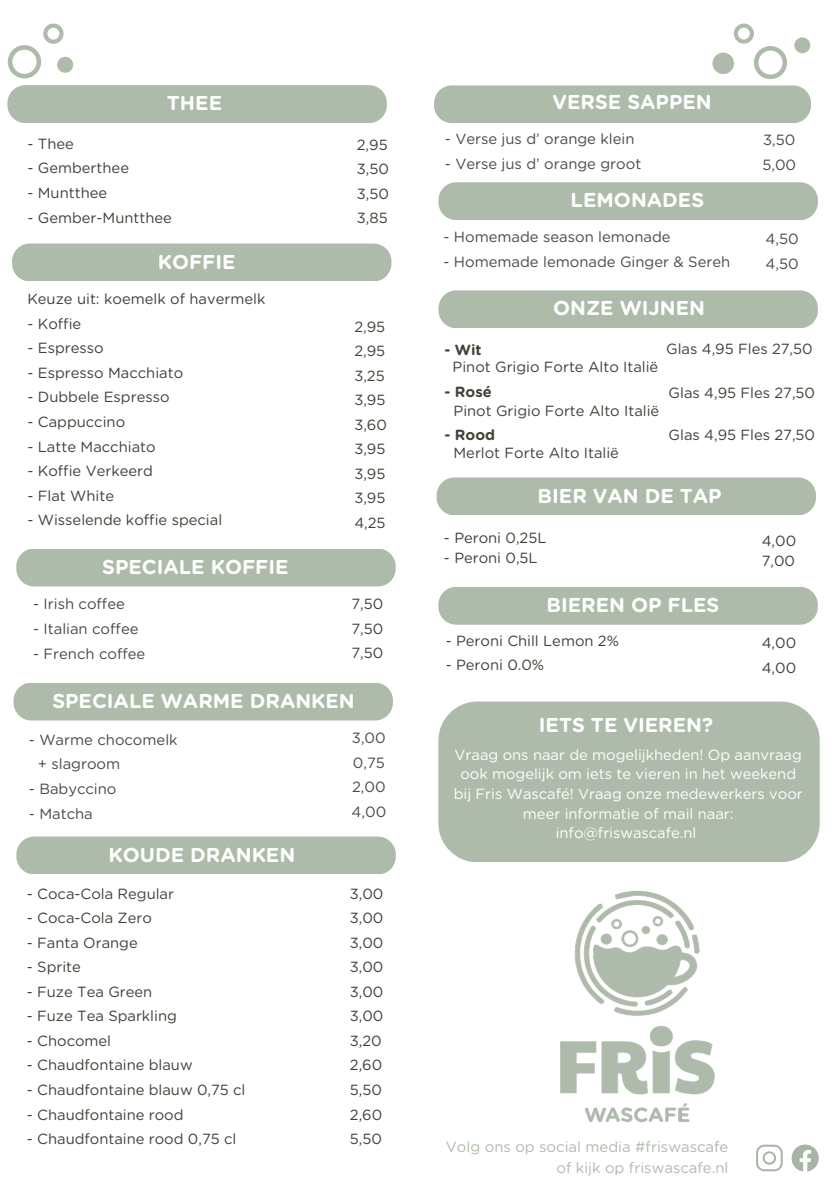
<style>
.page{position:relative;width:839px;height:1191px;background:#fff}
.page>*{position:absolute;margin:0;border:0;box-sizing:border-box;transform-origin:0 0}
.t1{font:700 20px "Gotham Rnd";color:#fff}
.t2{font:14.8px/24.6px "Gotham Rnd";color:#443f37}
.t3{font:14.8px "Gotham Rnd";color:#4a4a49}
.t4{font:14.8px/19.6px "Gotham Rnd";color:#fff;text-align:center}
.t5{font:14.8px/21.2px "Gotham Rnd";color:#aebbab;text-align:right}
.t6{font:700 14.8px "Gotham Rnd";color:#443f37}
</style>
<div class="page">
<div style="left:16px;top:837px;width:380px;height:37px;background:#aebbab;border-radius:18px"></div>
<div style="left:436px;top:477px;width:380px;height:38px;background:#aebbab;border-radius:18px"></div>
<div style="left:438px;top:587px;width:379px;height:38px;background:#aebbab;border-radius:18px"></div>
<div style="left:7px;top:85px;width:380px;height:38px;background:#aebbab;border-radius:18px"></div>
<div style="left:57px;top:57px;width:16px;height:16px;background:#aebbab;border-radius:50%"></div>
<svg style="left:8px;top:24px;width:56px;height:54px"></svg>
<svg style="left:756px;top:1145px;width:26px;height:26px"></svg>
<svg style="left:791px;top:1145px;width:27px;height:27px"></svg>
<div style="left:434px;top:85px;width:377px;height:38px;background:#aebbab;border-radius:18px"></div>
<div style="left:794px;top:37px;width:16px;height:16px;background:#aebbab;border-radius:50%"></div>
<svg style="left:733px;top:24px;width:54px;height:55px"></svg>
<div style="left:712px;top:53px;width:22px;height:21px;background:#aebbab;border-radius:50%"></div>
<div style="left:438px;top:290px;width:379px;height:38px;background:#aebbab;border-radius:18px"></div>
<div style="left:12px;top:244px;width:379px;height:37px;background:#aebbab;border-radius:18px"></div>
<div style="left:14px;top:683px;width:379px;height:38px;background:#aebbab;border-radius:18px"></div>
<div style="left:438px;top:182px;width:379px;height:38px;background:#aebbab;border-radius:18px"></div>
<div style="left:16px;top:549px;width:379px;height:37px;background:#aebbab;border-radius:18px"></div>
<img style="left:560px;top:890px;width:155px;height:233px">
<div style="left:438px;top:702px;width:381px;height:160px;background:#aebbab;border-radius:39px"></div>
<p class="t1" style="left:167px;top:91px;width:57px">THEE</p>
<p class="t2" style="left:27px;top:131px;width:48px">- Thee</p>
<p class="t2" style="left:27px;top:156px;width:103px">- Gemberthee</p>
<p class="t2" style="left:27px;top:180px;width:81px">- Muntthee</p>
<p class="t2" style="left:27px;top:205px;width:146px">- Gember-Muntthee</p>
<p class="t1" style="left:158px;top:249px;width:79px">KOFFIE</p>
<h1 class="t2" style="left:27px;top:287px;width:239px">Keuze uit: koemelk of havermelk</h1>
<p class="t2" style="left:27px;top:311px;width:55px">- Koffie</p>
<p class="t2" style="left:27px;top:336px;width:78px">- Espresso</p>
<p class="t2" style="left:27px;top:360px;width:157px">- Espresso Macchiato</p>
<p class="t2" style="left:27px;top:385px;width:144px">- Dubbele Espresso</p>
<p class="t2" style="left:27px;top:409px;width:99px">- Cappuccino</p>
<p class="t2" style="left:27px;top:434px;width:130px">- Latte Macchiato</p>
<p class="t2" style="left:27px;top:458px;width:127px">- Koffie Verkeerd</p>
<h1 class="t2" style="left:27px;top:483px;width:88px">- Flat White</h1>
<p class="t2" style="left:27px;top:507px;width:196px">- Wisselende koffie special</p>
<p class="t1" style="left:102px;top:554px;width:188px">SPECIALE KOFFIE</p>
<p class="t3" style="left:33px;top:595px;width:93px">- Irish coffee</p>
<h1 class="t3" style="left:33px;top:620px;width:107px">- Italian coffee</h1>
<p class="t3" style="left:33px;top:645px;width:114px">- French coffee</p>
<p class="t2" style="left:357px;top:132px;width:34px">2,95<br>3,50</p>
<p class="t2" style="left:357px;top:181px;width:34px">3,50</p>
<p class="t2" style="left:357px;top:206px;width:32px">3,85</p>
<p class="t2" style="left:354px;top:314px;width:32px">2,95<br>2,95</p>
<p class="t2" style="left:354px;top:363px;width:34px">3,25<br>3,95<br>3,60<br>3,95<br>3,95</p>
<p class="t2" style="left:354px;top:486px;width:33px">3,95</p>
<h1 class="t2" style="left:354px;top:510px;width:33px">4,25</h1>
<p class="t2" style="left:351px;top:592px;width:33px">7,50</p>
<p class="t2" style="left:351px;top:616px;width:33px">7,50</p>
<h1 class="t2" style="left:351px;top:641px;width:33px">7,50</h1>
<p class="t1" style="left:52px;top:688px;width:304px">SPECIALE WARME DRANKEN</p>
<h1 class="t3" style="left:29px;top:730px;width:150px">- Warme chocomelk</h1>
<p class="t3" style="left:38px;top:755px;width:84px">+ slagroom</p>
<p class="t3" style="left:29px;top:780px;width:89px">- Babyccino</p>
<p class="t3" style="left:29px;top:804px;width:65px">- Matcha</p>
<p class="t1" style="left:108px;top:842px;width:188px">KOUDE DRANKEN</p>
<p class="t2" style="left:27px;top:881px;width:149px">- Coca-Cola Regular</p>
<p class="t2" style="left:27px;top:906px;width:126px">- Coca-Cola Zero</p>
<p class="t2" style="left:27px;top:930px;width:112px">- Fanta Orange</p>
<p class="t2" style="left:27px;top:955px;width:55px">- Sprite</p>
<p class="t2" style="left:27px;top:979px;width:127px">- Fuze Tea Green</p>
<h1 class="t2" style="left:27px;top:1004px;width:151px">- Fuze Tea Sparkling</h1>
<p class="t2" style="left:27px;top:1028px;width:86px">- Chocomel</p>
<p class="t2" style="left:27px;top:1053px;width:167px">- Chaudfontaine blauw</p>
<p class="t2" style="left:27px;top:1077px;width:220px">- Chaudfontaine blauw 0,75 cl</p>
<p class="t2" style="left:27px;top:1102px;width:158px">- Chaudfontaine rood</p>
<p class="t2" style="left:27px;top:1126px;width:211px">- Chaudfontaine rood 0,75 cl</p>
<p class="t3" style="left:352px;top:729px;width:35px">3,00</p>
<h1 class="t3" style="left:353px;top:754px;width:34px">0,75</h1>
<h2 class="t3" style="left:352px;top:778px;width:35px">2,00</h2>
<p class="t3" style="left:351px;top:803px;width:36px">4,00</p>
<p class="t2" style="left:350px;top:881px;width:35px;text-align:justify">3,00<br>3,00<br>3,00<br>3,00<br>3,00<br>3,00<br>3,20<br>2,60</p>
<p class="t2" style="left:350px;top:1077px;width:34px">5,50<br>2,60</p>
<p class="t2" style="left:350px;top:1126px;width:34px">5,50</p>
<p class="t1" style="left:552px;top:89px;width:161px">VERSE SAPPEN</p>
<h1 class="t3" style="left:445px;top:130px;width:191px">- Verse jus d’ orange klein</h1>
<p class="t3" style="left:445px;top:155px;width:198px">- Verse jus d’ orange groot</p>
<h2 class="t1" style="left:570px;top:188px;width:135px">LEMONADES</h2>
<p class="t3" style="left:443px;top:228px;width:229px">- Homemade season lemonade</p>
<p class="t3" style="left:443px;top:253px;width:288px">- Homemade lemonade Ginger &amp; Sereh</p>
<p class="t1" style="left:553px;top:296px;width:153px">ONZE WIJNEN</p>
<p class="t3" style="left:763px;top:131px;width:34px">3,50</p>
<p class="t3" style="left:762px;top:156px;width:35px">5,00</p>
<h2 class="t3" style="left:765px;top:230px;width:35px">4,50</h2>
<p class="t3" style="left:765px;top:254px;width:35px">4,50</p>
<p class="t6" style="left:444px;top:341px;width:39px">- Wit</p>
<p class="t2" style="left:666px;top:337px;width:148px">Glas 4,95 Fles 27,50</p>
<p class="t2" style="left:452px;top:355px;width:207px">Pinot Grigio Forte Alto Italië</p>
<p class="t6" style="left:444px;top:383px;width:49px">- Rosé</p>
<p class="t2" style="left:668px;top:380px;width:148px">Glas 4,95 Fles 27,50</p>
<p class="t2" style="left:453px;top:398px;width:207px">Pinot Grigio Forte Alto Italië</p>
<p class="t6" style="left:444px;top:426px;width:52px">- Rood</p>
<p class="t2" style="left:668px;top:423px;width:148px">Glas 4,95 Fles 27,50</p>
<h1 class="t2" style="left:453px;top:441px;width:167px">Merlot Forte Alto Italië</h1>
<p class="t1" style="left:537px;top:483px;width:185px">BIER VAN DE TAP</p>
<p class="t2" style="left:444px;top:525px;width:104px">- Peroni 0,25L</p>
<p class="t2" style="left:444px;top:546px;width:95px">- Peroni 0,5L</p>
<p class="t1" style="left:546px;top:593px;width:174px">BIEREN OP FLES</p>
<p class="t2" style="left:446px;top:628px;width:175px">- Peroni Chill Lemon 2%</p>
<p class="t2" style="left:446px;top:653px;width:100px">- Peroni 0.0%</p>
<p class="t2" style="left:761px;top:529px;width:36px">4,00</p>
<p class="t2" style="left:761px;top:549px;width:35px">7,00</p>
<p class="t2" style="left:761px;top:631px;width:36px">4,00<br>4,00</p>
<p class="t1" style="left:539px;top:712px;width:176px">IETS TE VIEREN?</p>
<p class="t4" style="left:453px;top:745px;width:350px">Vraag ons naar de mogelijkheden! Op aanvraag ook mogelijk om iets te vieren in het weekend bij Fris Wascafé! Vraag onze medewerkers voor meer informatie of mail naar: info@friswascafe.nl</p>
<p class="t5" style="left:446px;top:1136px;width:284px">Volg ons op social media #friswascafe of kijk op friswascafe.nl</p>
</div>
